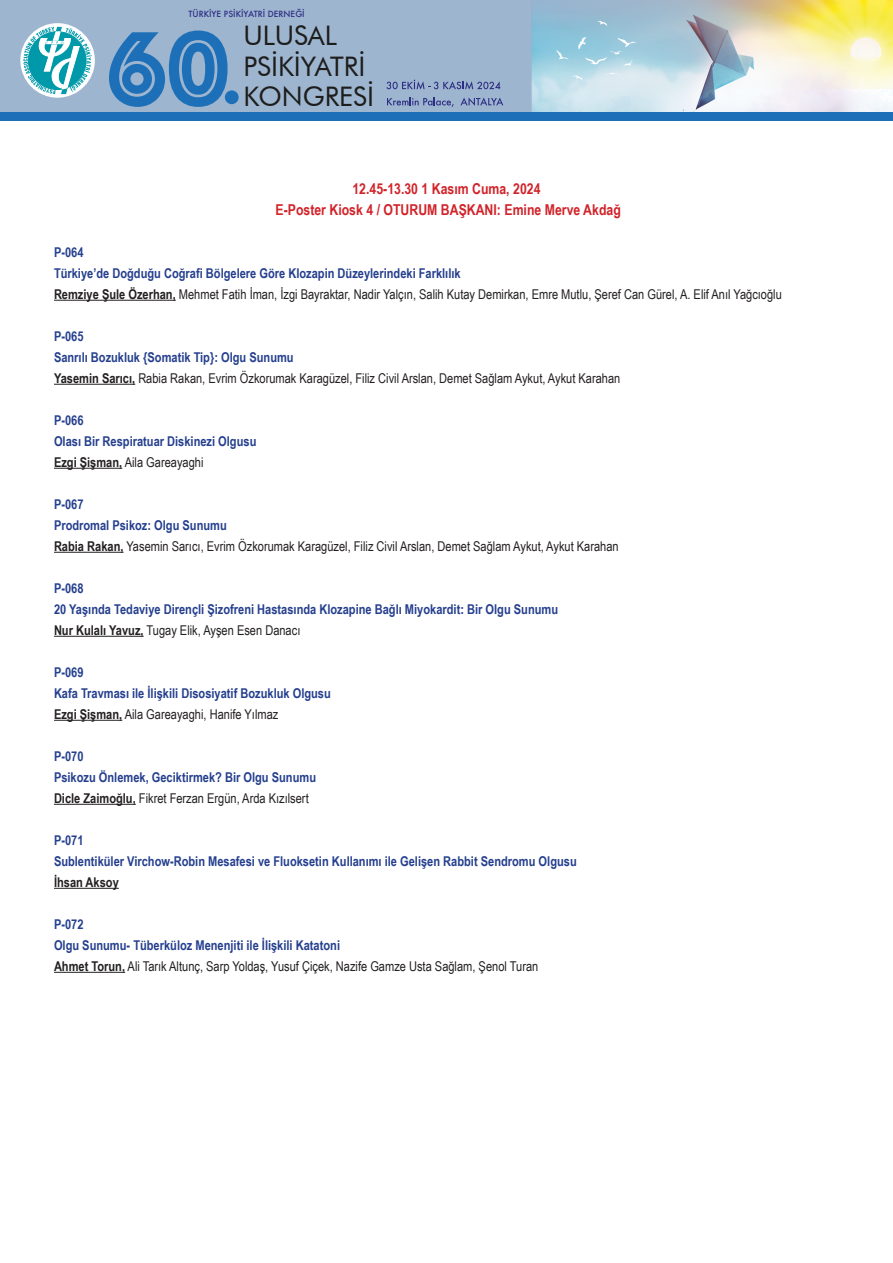
<style>
.page{position:relative;width:893px;height:1263px;background:#fff}
.page>*{position:absolute;margin:0;border:0;box-sizing:border-box;transform-origin:0 0}
.t1{font:27px/30.2px "Futura BT";color:#1d1d1b}
.t2{font:700 15px "Arial Narrow";color:#d1232a}
.t3{font:13.5px "Arial Narrow";color:#231f20}
.t4{font:700 13.5px "Arial Narrow";color:#253f8e}
.t5{font:700 13.5px "Arial Narrow";color:#231f20}
.t6{font:500 8.25px "Futura";color:#2d2e82}
.s1{font-weight:700}
</style>
<div class="page">
<img style="left:0;top:0;width:893px;height:112px">
<svg style="left:20px;top:23px;width:75px;height:75px"></svg>
<svg style="left:23px;top:27px;width:69px;height:67px"></svg>
<div style="left:0;top:112px;width:893px;height:8px;background:#1d70b7"></div>
<svg style="left:556px;top:50px;width:13px;height:9px"></svg>
<svg style="left:604px;top:73px;width:17px;height:3px"></svg>
<svg style="left:597px;top:21px;width:10px;height:5px"></svg>
<svg style="left:578px;top:37px;width:59px;height:29px;background:#a3cfe0"></svg>
<svg style="left:572px;top:76px;width:10px;height:5px"></svg>
<svg style="left:386px;top:80px;width:114px;height:9px"></svg>
<svg style="left:387px;top:97px;width:67px;height:10px"></svg>
<svg style="left:460px;top:98px;width:43px;height:8px"></svg>
<svg style="left:109px;top:31px;width:119px;height:76px;background:#508bc0"></svg>
<div style="left:225px;top:90px;width:14px;height:14px;background:#1d70b7;border-radius:50%"></div>
<hr style="left:54px;top:300px;width:122px;height:1px;background:#231f20">
<hr style="left:54px;top:384px;width:81px;height:1px;background:#231f20">
<hr style="left:54px;top:468px;width:68px;height:1px;background:#231f20">
<hr style="left:54px;top:552px;width:70px;height:1px;background:#231f20">
<hr style="left:54px;top:636px;width:90px;height:1px;background:#231f20">
<hr style="left:54px;top:720px;width:68px;height:1px;background:#231f20">
<hr style="left:54px;top:804px;width:82px;height:1px;background:#231f20">
<hr style="left:54px;top:888px;width:65px;height:1px;background:#231f20">
<hr style="left:54px;top:972px;width:71px;height:1px;background:#231f20">
<p class="t6" style="left:189px;top:8px;width:118px">TÜRKİYE PSİKİYATRİ DERNEĞİ</p>
<p class="t1" style="left:243px;top:21px;width:132px">ULUSAL<br>PSİKİYATRİ<br>KONGRESİ</p>
<p class="t2" style="left:352px;top:177px;width:190px">12.45-13.30 1 Kasım Cuma, 2024</p>
<p class="t2" style="left:275px;top:198px;width:347px">E-Poster Kiosk 4 / OTURUM BAŞKANI: Emine Merve Akdağ</p>
<p class="t4" style="left:54px;top:242px;width:31px">P-064</p>
<p class="t4" style="left:54px;top:263px;width:408px">Türkiye’de Doğduğu Coğrafi Bölgelere Göre Klozapin Düzeylerindeki Farklılık</p>
<p class="t3" style="left:54px;top:284px;width:729px"><span class="s1">Remziye Şule Özerhan,</span> Mehmet Fatih İman, İzgi Bayraktar, Nadir Yalçın, Salih Kutay Demirkan, Emre Mutlu, Şeref Can Gürel, A. Elif Anıl Yağcıoğlu</p>
<p class="t4" style="left:54px;top:326px;width:31px">P-065</p>
<p class="t4" style="left:54px;top:347px;width:241px">Sanrılı Bozukluk {Somatik Tip}: Olgu Sunumu</p>
<p class="t3" style="left:54px;top:368px;width:568px"><span class="s1">Yasemin Sarıcı,</span> Rabia Rakan, Evrim Özkorumak Karagüzel, Filiz Civil Arslan, Demet Sağlam Aykut, Aykut Karahan</p>
<p class="t4" style="left:54px;top:410px;width:31px">P-066</p>
<p class="t4" style="left:54px;top:431px;width:204px">Olası Bir Respiratuar Diskinezi Olgusu</p>
<p class="t3" style="left:54px;top:452px;width:151px"><span class="s1">Ezgi Şişman,</span> Aila Gareayaghi</p>
<p class="t4" style="left:54px;top:494px;width:31px">P-067</p>
<p class="t4" style="left:54px;top:515px;width:174px">Prodromal Psikoz: Olgu Sunumu</p>
<p class="t3" style="left:54px;top:536px;width:566px"><span class="s1">Rabia Rakan,</span> Yasemin Sarıcı, Evrim Özkorumak Karagüzel, Filiz Civil Arslan, Demet Sağlam Aykut, Aykut Karahan</p>
<p class="t4" style="left:54px;top:578px;width:31px">P-068</p>
<p class="t4" style="left:54px;top:599px;width:506px">20 Yaşında Tedaviye Dirençli Şizofreni Hastasında Klozapine Bağlı Miyokardit: Bir Olgu Sunumu</p>
<p class="t3" style="left:54px;top:620px;width:248px"><span class="s1">Nur Kulalı Yavuz,</span> Tugay Elik, Ayşen Esen Danacı</p>
<p class="t4" style="left:54px;top:662px;width:31px">P-069</p>
<p class="t4" style="left:54px;top:683px;width:278px">Kafa Travması ile İlişkili Disosiyatif Bozukluk Olgusu</p>
<p class="t3" style="left:54px;top:704px;width:226px"><span class="s1">Ezgi Şişman,</span> Aila Gareayaghi, Hanife Yılmaz</p>
<p class="t4" style="left:54px;top:746px;width:31px">P-070</p>
<p class="t4" style="left:54px;top:767px;width:264px">Psikozu Önlemek, Geciktirmek? Bir Olgu Sunumu</p>
<p class="t3" style="left:54px;top:788px;width:256px"><span class="s1">Dicle Zaimoğlu,</span> Fikret Ferzan Ergün, Arda Kızılsert</p>
<p class="t4" style="left:54px;top:830px;width:31px">P-071</p>
<p class="t4" style="left:54px;top:851px;width:524px">Sublentiküler Virchow-Robin Mesafesi ve Fluoksetin Kullanımı ile Gelişen Rabbit Sendromu Olgusu</p>
<p class="t5" style="left:54px;top:872px;width:66px">İhsan Aksoy</p>
<p class="t4" style="left:54px;top:914px;width:31px">P-072</p>
<p class="t4" style="left:54px;top:935px;width:288px">Olgu Sunumu- Tüberküloz Menenjiti ile İlişkili Katatoni</p>
<p class="t3" style="left:54px;top:956px;width:486px"><span class="s1">Ahmet Torun,</span> Ali Tarık Altunç, Sarp Yoldaş, Yusuf Çiçek, Nazife Gamze Usta Sağlam, Şenol Turan</p>
</div>
